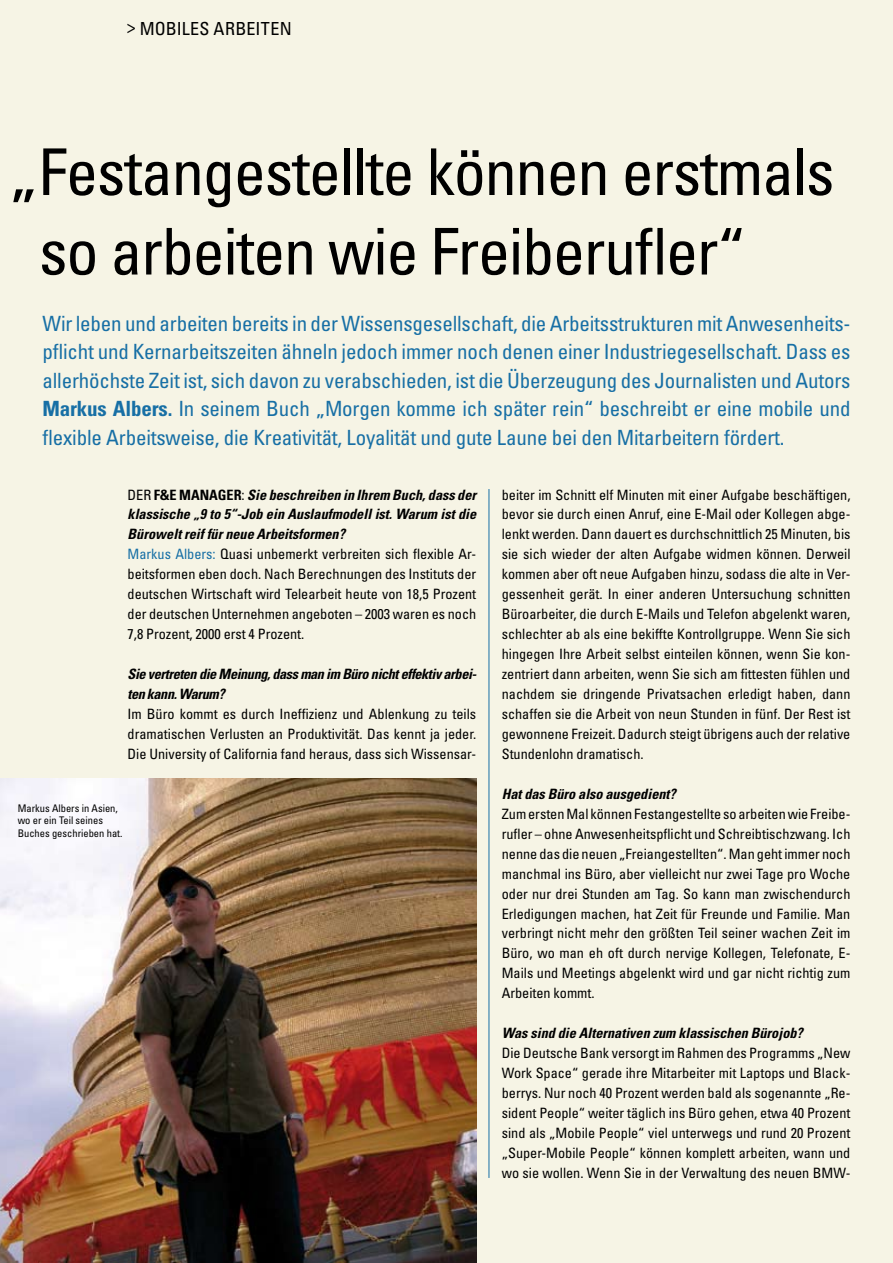
<style>
.page{position:relative;width:893px;height:1263px;background:#f6f4e5}
.page>*{position:absolute;margin:0;border:0;box-sizing:border-box;transform-origin:0 0}
.t1{font:condensed 64.5px/79.5px "Univers";letter-spacing:-.02em;color:#000}
.t2{font:condensed 21px/28.5px "Univers";letter-spacing:-.01em;color:#176fa5;text-align:justify}
.t3{font:condensed 18px "Univers";color:#000}
.t4{font:condensed 14.25px/20px "Univers";color:#000;text-align:justify}
.t5{font:italic 700 condensed 14.25px/20px "Univers";letter-spacing:-.03em;color:#000}
.t6{font:italic 700 condensed 14.25px "Univers";color:#000}
.t7{font:condensed 10.5px/12.6px "Univers";color:#000}
.s1{font-weight:700}
.s2{font-weight:700;font-style:italic}
.s3{color:#176fa5}
</style>
<div class="page">
<hr style="left:489px;top:489px;width:1px;height:689px;background:#176fa5">
<img style="left:0;top:779px;width:476px;height:484px">
<p class="t3" style="left:127px;top:17px;width:49px">&gt; Mobiles</p>
<p class="t3" style="left:214px;top:17px;width:22px">Arbeiten</p>
<h1 class="t1" style="left:39px;top:131px;width:797px;text-indent:-30px">„Festangestellte können erstmals so arbeiten wie Freiberufler“</h1>
<p class="t2" style="left:43px;top:308px;width:809px">Wir leben und arbeiten bereits in der Wissensgesellschaft, die Arbeitsstrukturen mit Anwesenheits&shy;pflicht und Kernarbeitszeiten ähneln jedoch immer noch denen einer Industriegesellschaft. Dass es allerhöchste Zeit ist, sich davon zu verabschieden, ist die Überzeugung des Journalisten und Autors <span class="s1">Markus Albers.</span> In seinem Buch „Morgen komme ich später rein“ beschreibt er eine mobile und flexible Arbeitsweise, die Kreativität, Loyalität und gute Laune bei den Mitarbeitern fördert.</p>
<p class="t4" style="left:128px;top:484px;width:350px;text-align:left">DER <span class="s1">F&amp;E MANAGER</span>: <span class="s2">Sie beschreiben in Ihrem Buch, dass der klassische „9 to 5“-Job ein Auslaufmodell ist. Warum ist die Bürowelt reif für neue Arbeitsformen?<br></span><span class="s3">Markus Albers:</span> Quasi unbemerkt verbreiten sich flexible Ar&shy;beitsformen eben doch. Nach Berechnungen des Instituts der deutschen Wirtschaft wird Telearbeit heute von 18,5 Prozent der deutschen Unternehmen angeboten – 2003 waren es noch 7,8 Prozent, 2000 erst 4 Prozent.</p>
<p class="t5" style="left:128px;top:664px;width:351px">Sie vertreten die Meinung, dass man im Büro nicht effektiv arbei&shy;ten kann. Warum?</p>
<p class="t4" style="left:128px;top:703px;width:350px">Im Büro kommt es durch Ineffizienz und Ablenkung zu teils dramatischen Verlusten an Produktivität. Das kennt ja jeder.<br>Die University of California fand heraus, dass sich Wissensar-</p>
<p class="t7" style="left:18px;top:801px;width:106px">Markus Albers in Asien, wo er ein Teil seines<br>Buches geschrieben hat.</p>
<p class="t4" style="left:502px;top:484px;width:350px">beiter im Schnitt elf Minuten mit einer Aufgabe beschäftigen, bevor sie durch einen Anruf, eine E-Mail oder Kollegen abge&shy;lenkt werden. Dann dauert es durchschnittlich 25 Minuten, bis sie sich wieder der alten Aufgabe widmen können. Derweil kommen aber oft neue Aufgaben hinzu, sodass die alte in Ver&shy;gessenheit gerät. In einer anderen Untersuchung schnitten Büroarbeiter, die durch E-Mails und Telefon abgelenkt waren, schlechter ab als eine bekiffte Kontrollgruppe. Wenn Sie sich hingegen Ihre Arbeit selbst einteilen können, wenn Sie kon&shy;zentriert dann arbeiten, wenn Sie sich am fittesten fühlen und nachdem sie dringende Privatsachen erledigt haben, dann schaffen sie die Arbeit von neun Stunden in fünf. Der Rest ist gewonnene Freizeit. Dadurch steigt übrigens auch der relative Stundenlohn dramatisch.</p>
<p class="t6" style="left:502px;top:785px;width:176px">Hat das Büro also ausgedient?</p>
<p class="t4" style="left:502px;top:803px;width:350px">Zum ersten Mal können Festangestellte so arbeiten wie Freibe&shy;rufler – ohne Anwesenheitspflicht und Schreibtischzwang. Ich nenne das die neuen „Freiangestellten“. Man geht immer noch manchmal ins Büro, aber vielleicht nur zwei Tage pro Woche oder nur drei Stunden am Tag. So kann man zwischendurch Erledigungen machen, hat Zeit für Freunde und Familie. Man verbringt nicht mehr den größten Teil seiner wachen Zeit im Büro, wo man eh oft durch nervige Kollegen, Telefonate, E-Mails und Meetings abgelenkt wird und gar nicht richtig zum Arbeiten kommt.</p>
<p class="t6" style="left:502px;top:1024px;width:303px">Was sind die Alternativen zum klassischen Bürojob?</p>
<p class="t4" style="left:502px;top:1043px;width:350px">Die Deutsche Bank versorgt im Rahmen des Programms „New Work Space“ gerade ihre Mitarbeiter mit Laptops und Black&shy;berrys. Nur noch 40 Prozent werden bald als sogenannte „Re&shy;sident People“ weiter täglich ins Büro gehen, etwa 40 Prozent sind als „Mobile People“ viel unterwegs und rund 20 Prozent „Super-Mobile People“ können komplett arbeiten, wann und wo sie wollen. Wenn Sie in der Verwaltung des neuen BMW-</p>
</div>
